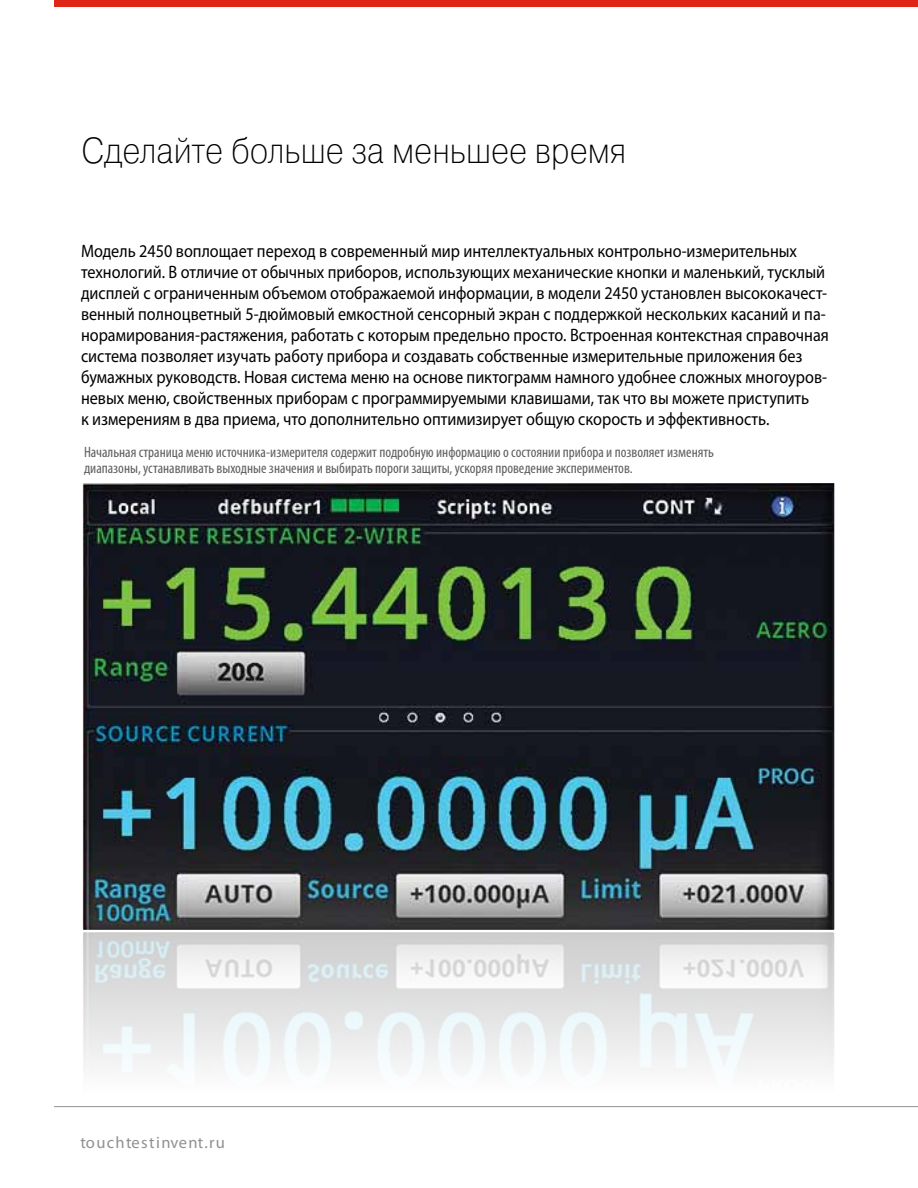
<style>
.page{position:relative;width:918px;height:1188px;background:#fff}
.page>*{position:absolute;margin:0;border:0;box-sizing:border-box;transform-origin:0 0}
.t1{font:36px "Pragmatica Light C";color:#000;scale:.9 1}
.t2{font:18px/21px "Myriad Pro";color:#000;scale:.9 1}
.t3{font:16.5px "Myriad Pro";letter-spacing:.08em;color:#919192}
.t4{font:condensed 15px/16.5px "Myriad Pro";color:#5e5e5f}
</style>
<div class="page">
<img style="left:84px;top:485px;width:749px;height:623px">
<div style="left:81px;top:482px;width:755px;height:449px;border:2px solid #fff"></div>
<hr style="left:54px;top:1106px;width:864px;height:1px;background:#919192">
<div style="left:54px;top:0;width:864px;height:7px;background:#de2516"></div>
<div style="left:81px;top:931px;width:755px;height:188px;border:2px solid #fff"></div>
<h1 class="t1" style="left:81px;top:131px;width:607px">Сделайте больше за меньшее время</h1>
<p class="t2" style="left:81px;top:240px;width:833px">Модель 2450 воплощает переход в современный мир интеллектуальных контрольно-измерительных технологий. В отличие от обычных приборов, использующих механические кнопки и маленький, тусклый дисплей с ограниченным объемом отображаемой информации, в модели 2450 установлен высококачест&shy;венный полноцветный 5-дюймовый емкостной сенсорный экран с поддержкой нескольких касаний и па&shy;норамирования-растяжения, работать с которым предельно просто. Встроенная контекстная справочная система позволяет изучать работу прибора и создавать собственные измерительные приложения без бумажных руководств. Новая система меню на основе пиктограмм намного удобнее сложных многоуров&shy;невых меню, свойственных приборам с программируемыми клавишами, так что вы можете приступить<br>к измерениям в два приема, что дополнительно оптимизирует общую скорость и эффективность.</p>
<p class="t4" style="left:84px;top:443px;width:631px">Начальная страница меню источника-измерителя содержит подробную информацию о состоянии прибора и позволяет изменять диапазоны, устанавливать выходные значения и выбирать пороги защиты, ускоряя проведение экспериментов.</p>
<p class="t3" style="left:80px;top:1132px;width:146px">touchtestinvent.ru</p>
</div>
